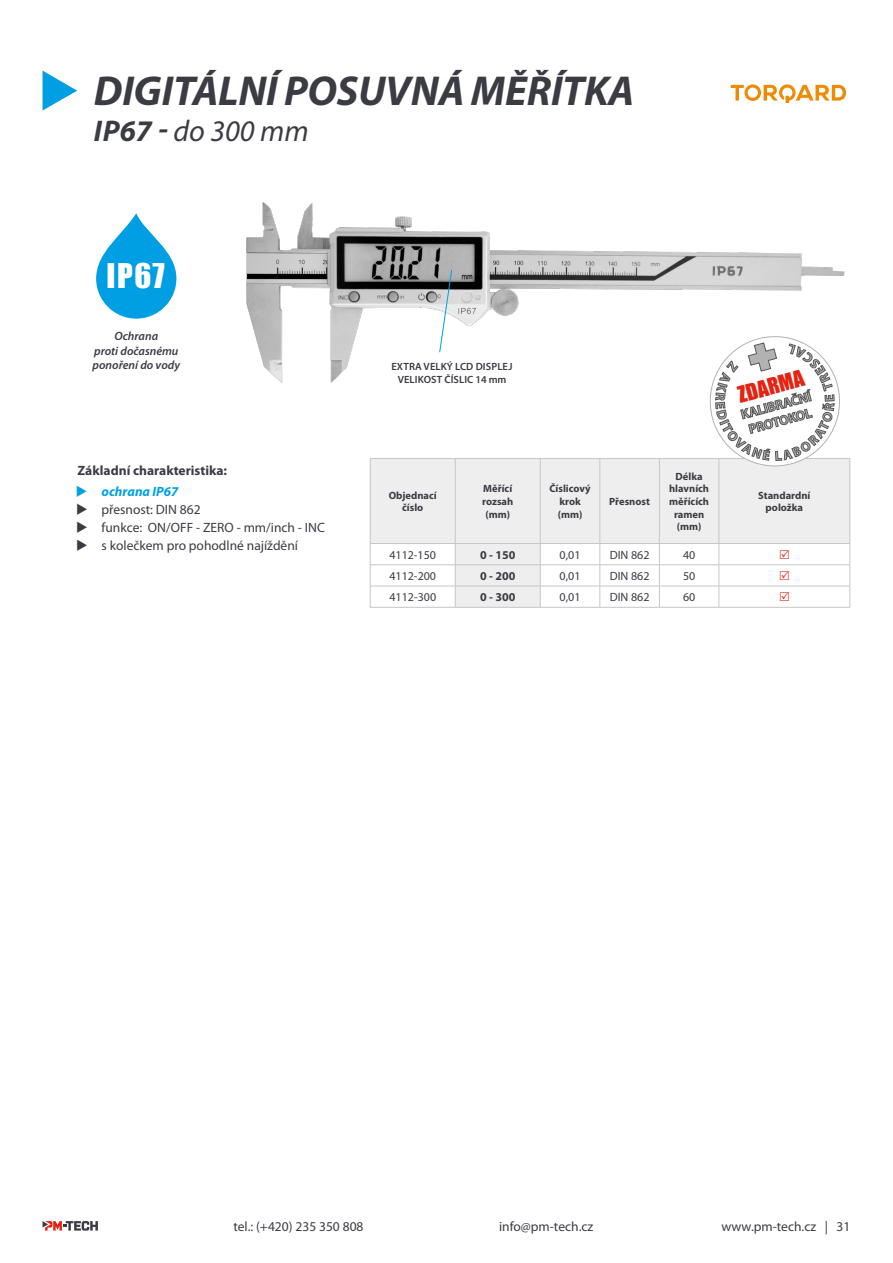
<style>
.page{position:relative;width:893px;height:1263px;background:#fff}
.page>*{position:absolute;margin:0;border:0;box-sizing:border-box;transform-origin:0 0}
.t1{font:italic 700 42px "Myriad Pro";letter-spacing:-.005em;color:#3b3c43}
.t2{font:31.35px "Impact";color:#fff}
.t3{font:italic 30px "Myriad Pro";color:#3b3c43}
.t4{font:21px "Impact";color:#e42313}
.t5{font:13.5px/18px "Myriad Pro";color:#3b3c43}
.t6{font:700 13.5px "Myriad Pro";color:#3b3c43}
.t7{font:italic 700 13.5px "Myriad Pro";color:#009fe3}
.t8{font:700 13.35px/16px "Myriad Pro";color:#b3b2b2}
.t9{font:12px "Myriad Pro";color:#3b3c43}
.t10{font:italic 600 12px/14.4px "Myriad Pro";color:#3b3c43;text-align:center}
.t11{font:700 12px "Myriad Pro";color:#3b3c43}
.t12{font:700 10.5px/12.6px "Myriad Pro";color:#3b3c43;text-align:center}
.t13{font:600 10.5px/12.6px "Myriad Pro";letter-spacing:.01em;color:#3b3c43;text-align:center}
.s1{font-weight:700}
</style>
<div class="page">
<svg style="left:43px;top:1221px;width:55px;height:9px"></svg>
<svg style="left:371px;top:459px;width:479px;height:148px;fill:#eee"></svg>
<hr style="left:370px;top:458px;width:85px;height:1px;background:#c6c6c6">
<hr style="left:370px;top:459px;width:1px;height:84px;background:#c6c6c6">
<hr style="left:455px;top:458px;width:85px;height:1px;background:#c6c6c6">
<hr style="left:455px;top:459px;width:1px;height:84px;background:#c6c6c6">
<hr style="left:540px;top:458px;width:60px;height:1px;background:#c6c6c6">
<hr style="left:540px;top:459px;width:1px;height:84px;background:#c6c6c6">
<hr style="left:600px;top:458px;width:59px;height:1px;background:#c6c6c6">
<hr style="left:600px;top:459px;width:1px;height:84px;background:#c6c6c6">
<hr style="left:659px;top:458px;width:60px;height:1px;background:#c6c6c6">
<hr style="left:659px;top:459px;width:1px;height:84px;background:#c6c6c6">
<hr style="left:719px;top:458px;width:131px;height:1px;background:#c6c6c6">
<hr style="left:719px;top:459px;width:1px;height:84px;background:#c6c6c6">
<hr style="left:850px;top:459px;width:1px;height:84px;background:#c6c6c6">
<hr style="left:370px;top:543px;width:85px;height:1px;background:#c6c6c6">
<hr style="left:455px;top:543px;width:85px;height:1px;background:#c6c6c6">
<hr style="left:540px;top:543px;width:60px;height:1px;background:#c6c6c6">
<hr style="left:600px;top:543px;width:59px;height:1px;background:#c6c6c6">
<hr style="left:659px;top:543px;width:60px;height:1px;background:#c6c6c6">
<hr style="left:719px;top:543px;width:131px;height:1px;background:#c6c6c6">
<hr style="left:370px;top:564px;width:85px;height:1px;background:#c6c6c6">
<hr style="left:455px;top:564px;width:85px;height:1px;background:#c6c6c6">
<hr style="left:540px;top:564px;width:60px;height:1px;background:#c6c6c6">
<hr style="left:600px;top:564px;width:59px;height:1px;background:#c6c6c6">
<hr style="left:659px;top:564px;width:60px;height:1px;background:#c6c6c6">
<hr style="left:719px;top:564px;width:131px;height:1px;background:#c6c6c6">
<hr style="left:370px;top:586px;width:85px;height:1px;background:#c6c6c6">
<svg style="left:370px;top:544px;width:1px;height:63px"></svg>
<hr style="left:455px;top:586px;width:85px;height:1px;background:#c6c6c6">
<svg style="left:455px;top:544px;width:1px;height:63px"></svg>
<hr style="left:540px;top:586px;width:60px;height:1px;background:#c6c6c6">
<svg style="left:540px;top:544px;width:1px;height:63px"></svg>
<hr style="left:600px;top:586px;width:59px;height:1px;background:#c6c6c6">
<svg style="left:600px;top:544px;width:1px;height:63px"></svg>
<hr style="left:659px;top:586px;width:60px;height:1px;background:#c6c6c6">
<svg style="left:659px;top:544px;width:1px;height:63px"></svg>
<hr style="left:719px;top:586px;width:131px;height:1px;background:#c6c6c6">
<svg style="left:719px;top:544px;width:1px;height:63px"></svg>
<svg style="left:850px;top:544px;width:1px;height:63px"></svg>
<hr style="left:370px;top:607px;width:85px;height:1px;background:#c6c6c6">
<hr style="left:455px;top:607px;width:85px;height:1px;background:#c6c6c6">
<hr style="left:540px;top:607px;width:60px;height:1px;background:#c6c6c6">
<hr style="left:600px;top:607px;width:59px;height:1px;background:#c6c6c6">
<hr style="left:659px;top:607px;width:60px;height:1px;background:#c6c6c6">
<hr style="left:719px;top:607px;width:131px;height:1px;background:#c6c6c6">
<img style="left:246px;top:202px;width:598px;height:181px">
<svg style="left:96px;top:213px;width:80px;height:106px;fill:#009fe3"></svg>
<svg style="left:439px;top:270px;width:13px;height:83px"></svg>
<svg style="left:731px;top:84px;width:115px;height:18px"></svg>
<svg style="left:43px;top:71px;width:34px;height:40px"></svg>
<svg style="left:780px;top:549px;width:9px;height:10px"></svg>
<svg style="left:780px;top:571px;width:9px;height:9px"></svg>
<svg style="left:780px;top:592px;width:9px;height:9px"></svg>
<svg style="left:702px;top:329px;width:144px;height:145px"></svg>
<h1 class="t1" style="left:94px;top:64px;width:542px">DIGITÁLNÍ POSUVNÁ MĚŘÍTKA</h1>
<h3 class="t3" style="left:94px;top:112px;width:216px"><span class="s1">IP67 -</span> do 300 mm</h3>
<h2 class="t2" style="left:107px;top:251px;width:60px">IP67</h2>
<p class="t10" style="left:93px;top:329px;width:89px">Ochrana<br>proti dočasnému ponoření do vody</p>
<p class="t6" style="left:77px;top:461px;width:151px">Základní charakteristika:</p>
<p class="t7" style="left:102px;top:482px;width:78px">ochrana IP67</p>
<p class="t5" style="left:102px;top:500px;width:225px">přesnost: DIN 862<br>funkce: ON/OFF - ZERO - mm/inch - INC s kolečkem pro pohodlné najíždění</p>
<p class="t13" style="left:391px;top:360px;width:122px">EXTRA VELKÝ LCD DISPLEJ<br>VELIKOST ČÍSLIC 14 mm</p>
<p class="t12" style="left:389px;top:488px;width:50px">Objednací číslo</p>
<p class="t12" style="left:482px;top:482px;width:33px">Měřící rozsah (mm)</p>
<p class="t12" style="left:549px;top:482px;width:43px">Číslicový krok (mm)</p>
<p class="t12" style="left:609px;top:495px;width:42px">Přesnost</p>
<p class="t12" style="left:669px;top:469px;width:41px">Délka hlavních měřících ramen (mm)</p>
<p class="t9" style="left:389px;top:547px;width:48px">4112-150</p>
<p class="t11" style="left:480px;top:547px;width:37px">0 - 150</p>
<p class="t9" style="left:560px;top:547px;width:22px">0,01</p>
<p class="t9" style="left:610px;top:547px;width:41px">DIN 862</p>
<p class="t9" style="left:683px;top:547px;width:14px">40</p>
<p class="t9" style="left:389px;top:568px;width:48px">4112-200</p>
<p class="t11" style="left:480px;top:568px;width:37px">0 - 200</p>
<p class="t9" style="left:560px;top:568px;width:22px">0,01</p>
<p class="t9" style="left:610px;top:568px;width:41px">DIN 862</p>
<p class="t9" style="left:683px;top:568px;width:14px">50</p>
<p class="t9" style="left:389px;top:590px;width:48px">4112-300</p>
<p class="t11" style="left:480px;top:589px;width:37px">0 - 300</p>
<p class="t9" style="left:560px;top:590px;width:22px">0,01</p>
<p class="t9" style="left:610px;top:590px;width:41px">DIN 862</p>
<p class="t9" style="left:683px;top:590px;width:14px">60</p>
<h3 class="t4" style="left:734px;top:380px;width:69px;rotate:-15deg">ZDARMA</h3>
<p class="t8" style="left:739px;top:407px;width:74px;rotate:-15deg">KALIBRAČNÍ<br>PROTOKOL</p>
<p class="t12" style="left:758px;top:488px;width:54px">Standardní položka</p>
<p class="t5" style="left:233px;top:1217px;width:132px">tel.: (+420) 235 350 808</p>
<p class="t5" style="left:499px;top:1217px;width:96px">info@pm-tech.cz</p>
<p class="t5" style="left:721px;top:1217px;width:131px">www.pm-tech.cz | 31</p>
</div>
